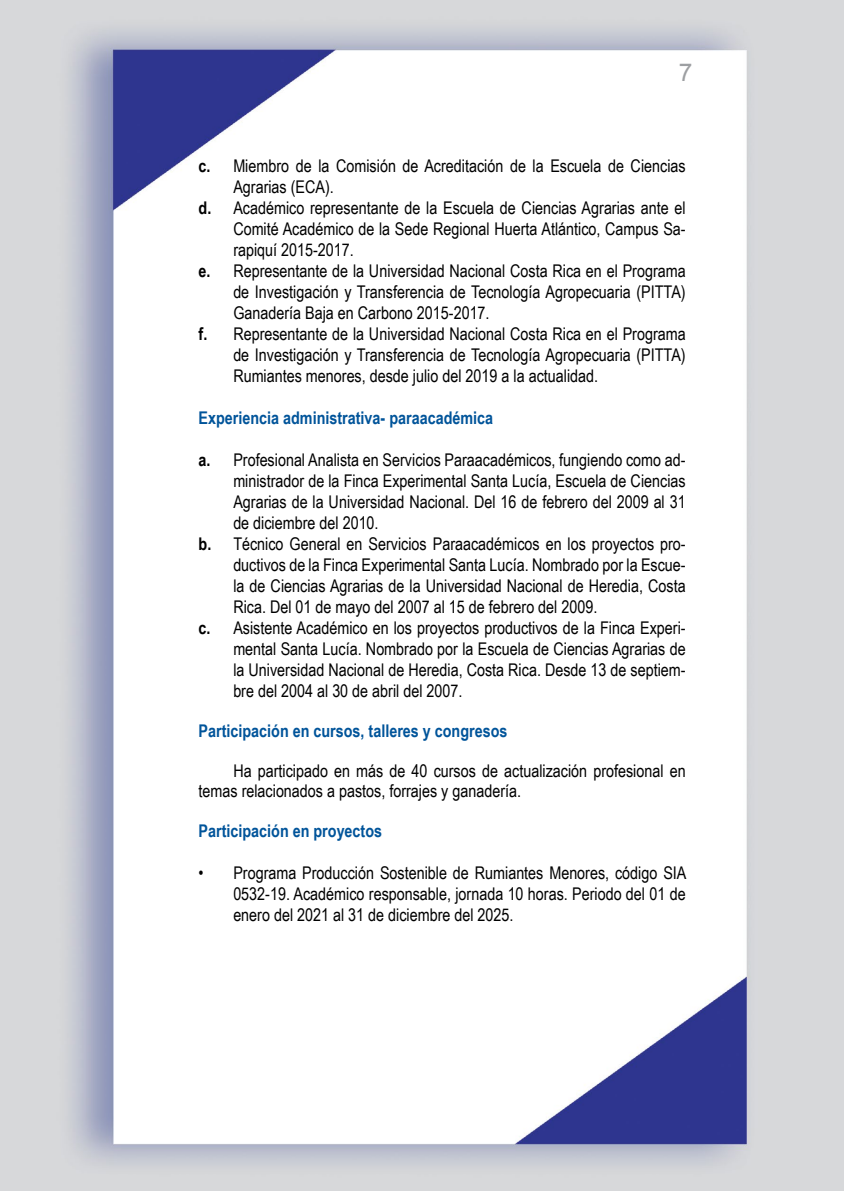
<style>
.page{position:relative;width:844px;height:1191px;background:#fff}
.page>*{position:absolute;margin:0;border:0;box-sizing:border-box;transform-origin:0 0}
.t1{font:24.5px "Arial";color:#9d9fa2}
.t2{font:17.5px/21px "Arial Narrow";color:#000}
.t3{font:700 17.5px "Arial Narrow";color:#00549a}
.s1{font-weight:700}
</style>
<div class="page">
<img style="left:0;top:0;width:843px;height:1191px">
<h1 class="t1" style="left:678px;top:56px;width:15px">7</h1>
<p class="t2" style="left:198px;top:154px;width:488px"><span class="s1">c.</span> Miembro de la Comisión de Acreditación de la Escuela de Ciencias</p>
<p class="t2" style="left:233px;top:175px;width:102px">Agrarias (ECA).</p>
<p class="t2" style="left:198px;top:196px;width:488px"><span class="s1">d.</span> Académico representante de la Escuela de Ciencias Agrarias ante el</p>
<p class="t2" style="left:233px;top:217px;width:454px">Comité Académico de la Sede Regional Huerta Atlántico, Campus Sa-</p>
<p class="t2" style="left:233px;top:238px;width:122px">rapiquí 2015-2017.</p>
<p class="t2" style="left:198px;top:259px;width:488px"><span class="s1">e.</span> Representante de la Universidad Nacional Costa Rica en el Programa</p>
<p class="t2" style="left:233px;top:280px;width:454px">de Investigación y Transferencia de Tecnología Agropecuaria (PITTA)</p>
<p class="t2" style="left:233px;top:301px;width:258px">Ganadería Baja en Carbono 2015-2017.</p>
<p class="t2" style="left:198px;top:322px;width:488px"><span class="s1">f.</span> Representante de la Universidad Nacional Costa Rica en el Programa</p>
<p class="t2" style="left:233px;top:343px;width:454px">de Investigación y Transferencia de Tecnología Agropecuaria (PITTA)</p>
<p class="t2" style="left:233px;top:364px;width:366px">Rumiantes menores, desde julio del 2019 a la actualidad.</p>
<p class="t3" style="left:198px;top:404px;width:296px">Experiencia administrativa- paraacadémica</p>
<p class="t2" style="left:198px;top:448px;width:488px"><span class="s1">a.</span> Profesional Analista en Servicios Paraacadémicos, fungiendo como ad-</p>
<p class="t2" style="left:233px;top:469px;width:454px">ministrador de la Finca Experimental Santa Lucía, Escuela de Ciencias</p>
<p class="t2" style="left:233px;top:490px;width:454px">Agrarias de la Universidad Nacional. Del 16 de febrero del 2009 al 31</p>
<p class="t2" style="left:233px;top:511px;width:147px">de diciembre del 2010.</p>
<p class="t2" style="left:198px;top:532px;width:488px"><span class="s1">b.</span> Técnico General en Servicios Paraacadémicos en los proyectos pro-</p>
<p class="t2" style="left:233px;top:553px;width:454px">ductivos de la Finca Experimental Santa Lucía. Nombrado por la Escue-</p>
<p class="t2" style="left:233px;top:574px;width:454px">la de Ciencias Agrarias de la Universidad Nacional de Heredia, Costa</p>
<p class="t2" style="left:233px;top:595px;width:365px">Rica. Del 01 de mayo del 2007 al 15 de febrero del 2009.</p>
<p class="t2" style="left:198px;top:616px;width:488px"><span class="s1">c.</span> Asistente Académico en los proyectos productivos de la Finca Experi-</p>
<p class="t2" style="left:233px;top:637px;width:454px">mental Santa Lucía. Nombrado por la Escuela de Ciencias Agrarias de</p>
<p class="t2" style="left:233px;top:658px;width:454px">la Universidad Nacional de Heredia, Costa Rica. Desde 13 de septiem-</p>
<p class="t2" style="left:233px;top:679px;width:230px">bre del 2004 al 30 de abril del 2007.</p>
<p class="t3" style="left:198px;top:717px;width:310px">Participación en cursos, talleres y congresos</p>
<p class="t2" style="left:198px;top:761px;width:488px;line-height:19.2px;text-indent:35px">Ha participado en más de 40 cursos de actualización profesional en temas relacionados a pastos, forrajes y ganadería.</p>
<p class="t3" style="left:198px;top:817px;width:185px">Participación en proyectos</p>
<p class="t2" style="left:233px;top:861px;width:454px;text-align:justify;text-indent:-35px">• Programa Producción Sostenible de Rumiantes Menores, código SIA 0532-19. Académico responsable, jornada 10 horas. Periodo del 01 de enero del 2021 al 31 de diciembre del 2025.</p>
</div>
